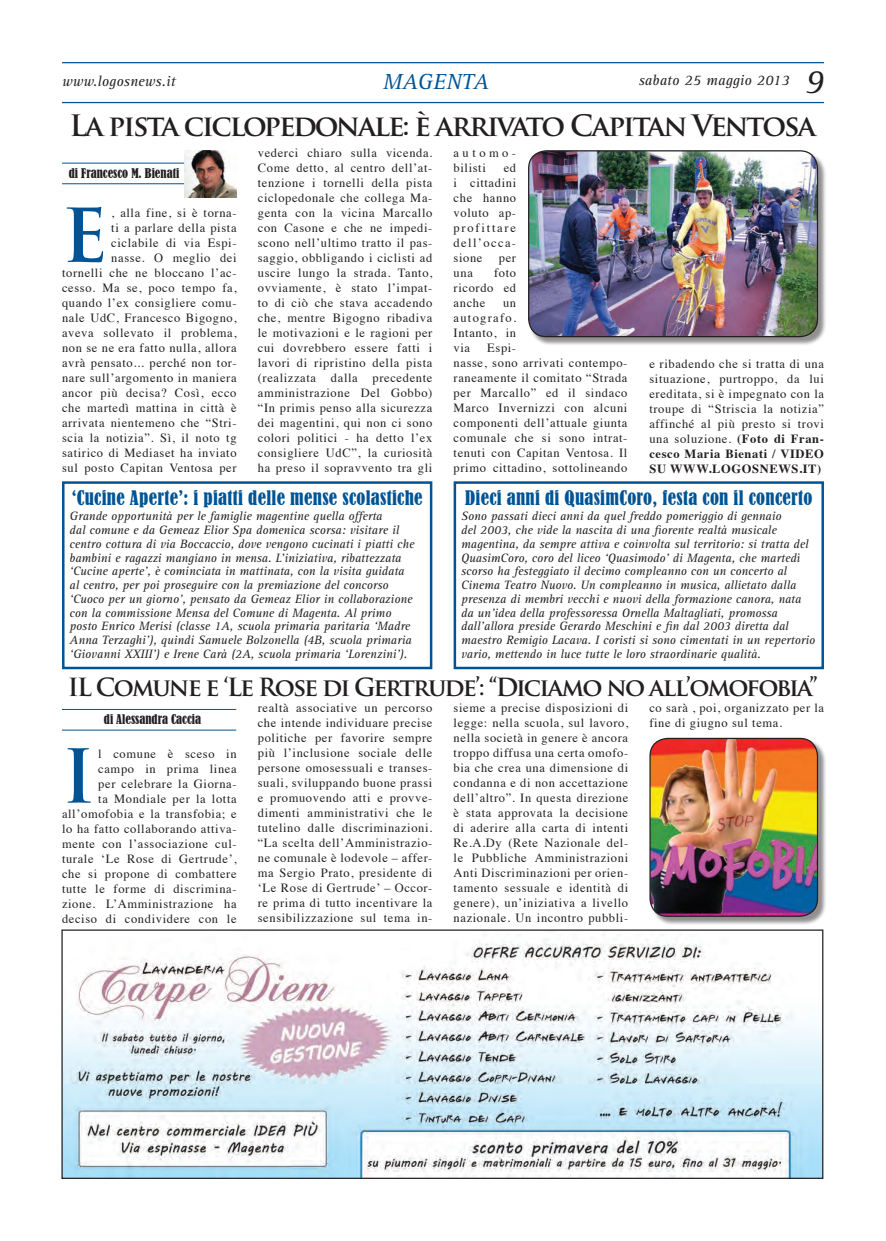
<style>
.page{position:relative;width:886px;height:1241px;background:#fff}
.page>*{position:absolute;margin:0;border:0;box-sizing:border-box;transform-origin:0 0}
.t1{font:700 72.25px "Trajan Pro";color:#005495}
.t2{font:italic 35px "Rotis Serif";color:#231f20}
.t3{font:700 28.75px "Trajan Pro";letter-spacing:-.07em;color:#231f20}
.t4{font:700 24.38px "Trajan Pro";letter-spacing:-.075em;color:#231f20}
.t5{font:italic 22.5px "Rotis Serif";letter-spacing:.01em;color:#005495}
.t6{font:condensed 18.75px "Bernard";letter-spacing:.015em;color:#005495}
.t7{font:italic 15px "Rotis Serif";letter-spacing:.01em;color:#231f20}
.t8{font:12.5px/15px "Times";letter-spacing:.05em;color:#231f20;text-align:justify}
.t9{font:italic 12.5px/13.8px "Rotis Serif";color:#231f20}
.t10{font:condensed 12.5px "Bernard";color:#231f20}
.s1{font-weight:700}
</style>
<div class="page">
<hr style="left:62px;top:709px;width:174px;height:1px;background:#005495">
<hr style="left:62px;top:729px;width:174px;height:1px;background:#005495">
<hr style="left:62px;top:102px;width:762px;height:1px;background:#005495">
<hr style="left:62px;top:62px;width:762px;height:1px;background:#005495">
<img style="left:63px;top:939px;width:758px;height:237px">
<div style="left:61px;top:929px;width:762px;height:249px;border:1px solid #231f20"></div>
<div style="left:650px;top:738px;width:177px;height:187px;background:#231f20;opacity:.5"></div>
<img style="left:650px;top:738px;width:167px;height:178px">
<div style="left:649px;top:737px;width:169px;height:179px;border:1px solid #231f20;border-radius:18px"></div>
<div style="left:529px;top:151px;width:298px;height:195px;background:#231f20;opacity:.5"></div>
<img style="left:529px;top:151px;width:288px;height:185px">
<div style="left:528px;top:150px;width:290px;height:187px;border:1px solid #231f20;border-radius:18px"></div>
<div style="left:62px;top:481px;width:370px;height:188px;border:2px solid #005495"></div>
<div style="left:454px;top:481px;width:370px;height:188px;border:2px solid #005495"></div>
<hr style="left:62px;top:163px;width:174px;height:1px;background:#005495">
<hr style="left:62px;top:183px;width:174px;height:1px;background:#005495">
<img style="left:184px;top:150px;width:53px;height:47px">
<p class="t7" style="left:62px;top:72px;width:115px">www.logosnews.it</p>
<p class="t5" style="left:383px;top:68px;width:107px">MAGENTA</p>
<p class="t7" style="left:639px;top:72px;width:153px">sabato 25 maggio 2013</p>
<p class="t2" style="left:804px;top:61px;width:21px">9</p>
<p class="t3" style="left:70px;top:108px;width:748px">La pista ciclopedonale: è arrivato Capitan Ventosa</p>
<p class="t10" style="left:69px;top:166px;width:112px">di Francesco M. Bienati</p>
<p class="t1" style="left:62px;top:190px;width:47px">E</p>
<p class="t8" style="left:62px;top:204px;width:176px;text-align:right">, alla fine, si è torna-<br>ti a parlare della pista ciclabile di via Espi-<br>nasse. O meglio dei<br>tornelli che ne bloccano l’ac&shy;cesso. Ma se, poco tempo fa, quando l’ex consigliere comu&shy;nale UdC, Francesco Bigogno, aveva sollevato il problema, non se ne era fatto nulla, allora avrà pensato... perché non tor&shy;nare sull’argomento in maniera ancor più decisa? Così, ecco che martedì mattina in città è arrivata nientemeno che “Stri&shy;scia la notizia”. Sì, il noto tg satirico di Mediaset ha inviato sul posto Capitan Ventosa per</p>
<p class="t8" style="left:258px;top:144px;width:176px">vederci chiaro sulla vicenda.<br>Come detto, al centro dell’at&shy;tenzione i tornelli della pista ciclopedonale che collega Ma&shy;genta con la vicina Marcallo con Casone e che ne impedi&shy;scono nell’ultimo tratto il pas&shy;saggio, obbligando i ciclisti ad uscire lungo la strada. Tanto, ovviamente, è stato l’impat&shy;to di ciò che stava accadendo che, mentre Bigogno ribadiva le motivazioni e le ragioni per cui dovrebbero essere fatti i lavori di ripristino della pista (realizzata dalla precedente amministrazione Del Gobbo) “In primis penso alla sicurezza dei magentini, qui non ci sono colori politici - ha detto l’ex consigliere UdC”, la curiosità ha preso il sopravvento tra gli</p>
<p class="t6" style="left:72px;top:486px;width:352px">‘Cucine Aperte’: i piatti delle mense scolastiche</p>
<p class="t9" style="left:70px;top:509px;width:346px">Grande opportunità per le famiglie magentine quella offerta<br>dal comune e da Gemeaz Elior Spa domenica scorsa: visitare il centro cottura di via Boccaccio, dove vengono cucinati i piatti che bambini e ragazzi mangiano in mensa. L’iniziativa, ribattezzata ‘Cucine aperte’, è cominciata in mattinata, con la visita guidata al centro, per poi proseguire con la premiazione del concorso ‘Cuoco per un giorno’, pensato da Gemeaz Elior in collaborazione con la commissione Mensa del Comune di Magenta. Al primo posto Enrico Merisi (classe 1A, scuola primaria paritaria ‘Madre Anna Terzaghi’), quindi Samuele Bolzonella (4B, scuola primaria ‘Giovanni XXIII’) e Irene Carà (2A, scuola primaria ‘Lorenzini’).</p>
<p class="t8" style="left:454px;top:144px;width:64px">automo&shy;bilisti</p>
<p class="t8" style="left:454px;top:159px;width:64px;text-indent:50px">ed i cittadini che hanno voluto ap&shy;profittare dell’occa&shy;sione</p>
<p class="t8" style="left:499px;top:249px;width:19px">per</p>
<p class="t8" style="left:454px;top:264px;width:64px;text-indent:40px">foto ricordo ed anche</p>
<p class="t8" style="left:454px;top:264px;width:21px">una</p>
<p class="t8" style="left:454px;top:294px;width:64px;text-indent:49px">un autografo.<br>Intanto, in via</p>
<p class="t8" style="left:454px;top:339px;width:175px;text-align:left;text-indent:34px">Espi-<br>nasse, sono arrivati contempo&shy;raneamente il comitato “Strada per Marcallo” ed il sindaco<br>Marco Invernizzi con alcuni componenti dell’attuale giunta comunale che si sono intrat&shy;tenuti con Capitan Ventosa. Il primo cittadino, sottolineando</p>
<p class="t8" style="left:649px;top:355px;width:176px">e ribadendo che si tratta di una situazione, purtroppo, da lui ereditata, si è impegnato con la troupe di “Striscia la notizia” affinché al più presto si trovi una soluzione. <span class="s1">(Foto di Fran&shy;cesco Maria Bienati / VIDEO SU WWW.LOGOSNEWS.IT)</span></p>
<p class="t6" style="left:465px;top:486px;width:349px">Dieci anni di QuasimCoro, festa con il concerto</p>
<p class="t9" style="left:461px;top:509px;width:355px">Sono passati dieci anni da quel freddo pomeriggio di gennaio<br>del 2003, che vide la nascita di una fiorente realtà musicale magentina, da sempre attiva e coinvolta sul territorio: si tratta del QuasimCoro, coro del liceo ‘Quasimodo’ di Magenta, che martedì scorso ha festeggiato il decimo compleanno con un concerto al Cinema Teatro Nuovo. Un compleanno in musica, allietato dalla presenza di membri vecchi e nuovi della formazione canora, nata da un’idea della professoressa Ornella Maltagliati, promossa dall’allora preside Gerardo Meschini e fin dal 2003 diretta dal maestro Remigio Lacava. I coristi si sono cimentati in un repertorio vario, mettendo in luce tutte le loro straordinarie qualità.</p>
<p class="t4" style="left:68px;top:671px;width:751px">IL Comune e ‘Le Rose di Gertrude’: “Diciamo no all’omofobia”</p>
<p class="t10" style="left:104px;top:712px;width:99px">di Alessandra Caccia</p>
<p class="t1" style="left:62px;top:731px;width:34px">I</p>
<p class="t8" style="left:62px;top:744px;width:176px;text-align:right">l comune è sceso in campo in prima linea<br>per celebrare la Giorna-<br>ta Mondiale per la lotta all’omofobia e la transfobia; e lo ha fatto collaborando attiva&shy;mente con l’associazione cul&shy;turale ‘Le Rose di Gertrude’, che si propone di combattere tutte le forme di discrimina&shy;zione. L’Amministrazione ha deciso di condividere con le</p>
<p class="t8" style="left:258px;top:699px;width:176px">realtà associative un percorso che intende individuare precise politiche per favorire sempre più l’inclusione sociale delle persone omosessuali e transes&shy;suali, sviluppando buone prassi e promuovendo atti e provve&shy;dimenti amministrativi che le tutelino dalle discriminazioni. “La scelta dell’Amministrazio&shy;ne comunale è lodevole – affer&shy;ma Sergio Prato, presidente di ‘Le Rose di Gertrude’ – Occor&shy;re prima di tutto incentivare la sensibilizzazione sul tema in-</p>
<p class="t8" style="left:454px;top:699px;width:176px">sieme a precise disposizioni di legge: nella scuola, sul lavoro, nella società in genere è ancora troppo diffusa una certa omofo&shy;bia che crea una dimensione di condanna e di non accettazione dell’altro”. In questa direzione è stata approvata la decisione di aderire alla carta di intenti Re.A.Dy (Rete Nazionale del&shy;le Pubbliche Amministrazioni Anti Discriminazioni per orien&shy;tamento sessuale e identità di genere), un’iniziativa a livello nazionale. Un incontro pubbli-</p>
<p class="t8" style="left:649px;top:699px;width:176px">co sarà , poi, organizzato per la fine di giugno sul tema.</p>
</div>
